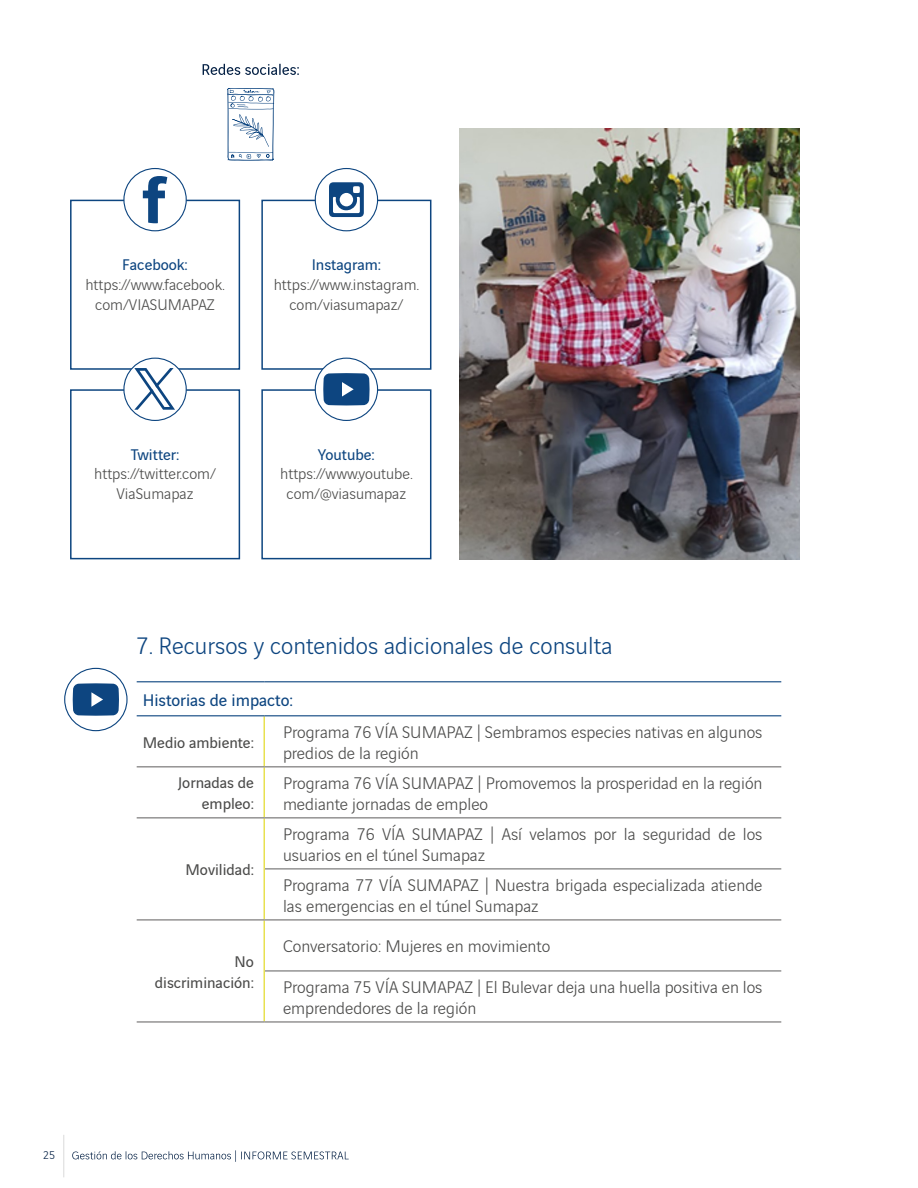
<style>
.page{position:relative;width:918px;height:1188px;background:#fff}
.page>*{position:absolute;margin:0;border:0;box-sizing:border-box;transform-origin:0 0}
.subtitulos_vinci_17{font:300 25.5px "Vinci Sans";color:#0d4580}
.gens12{font:300 18px/21px "Vinci Sans";color:#4a4a49}
.gens12-2{font:18px "Vinci Sans";color:#0d4580}
.gens12-3{font:300 16.5px/19.8px "Vinci Sans";color:#4a4a49;text-align:center}
.gens12-4{font:16.5px/21px "Vinci Sans";color:#4a4a49;text-align:right}
.gens12-5{font:16.5px "Vinci Sans";color:#0d4580}
.t1{font:300 12px "Vinci Sans";color:#052145}
</style>
<div class="page">
<hr style="left:63px;top:1135px;width:1px;height:42px;background:#dadada">
<svg style="left:72px;top:1150px;width:277px;height:12px"></svg>
<hr style="left:264px;top:716px;width:1px;height:50px;background:#e8e150">
<hr style="left:264px;top:767px;width:1px;height:50px;background:#e8e150">
<hr style="left:264px;top:818px;width:1px;height:51px;background:#e8e150">
<hr style="left:264px;top:869px;width:1px;height:50px;background:#e8e150">
<hr style="left:264px;top:920px;width:1px;height:51px;background:#e8e150">
<hr style="left:264px;top:971px;width:1px;height:50px;background:#e8e150">
<hr style="left:137px;top:766px;width:127px;height:1px;background:#706f6f">
<hr style="left:264px;top:766px;width:517px;height:1px;background:#706f6f">
<hr style="left:137px;top:817px;width:127px;height:1px;background:#706f6f">
<hr style="left:264px;top:817px;width:517px;height:1px;background:#706f6f">
<hr style="left:265px;top:868px;width:516px;height:1px;background:#706f6f">
<hr style="left:137px;top:919px;width:127px;height:1px;background:#706f6f">
<hr style="left:264px;top:919px;width:517px;height:1px;background:#706f6f">
<hr style="left:265px;top:970px;width:516px;height:1px;background:#706f6f">
<hr style="left:137px;top:1021px;width:127px;height:2px;background:#706f6f">
<hr style="left:264px;top:1021px;width:517px;height:2px;background:#706f6f">
<hr style="left:137px;top:681px;width:127px;height:1px;background:#0d4580">
<hr style="left:264px;top:681px;width:517px;height:1px;background:#0d4580">
<hr style="left:137px;top:715px;width:127px;height:1px;background:#0d4580">
<hr style="left:264px;top:715px;width:517px;height:1px;background:#0d4580">
<svg style="left:227px;top:88px;width:48px;height:73px"></svg>
<svg style="left:203px;top:64px;width:96px;height:11px"></svg>
<div style="left:70px;top:200px;width:170px;height:170px;border:2px solid #0d4580"></div>
<div style="left:261px;top:200px;width:170px;height:170px;border:2px solid #0d4580"></div>
<div style="left:124px;top:169px;width:62px;height:62px;background:#fff;border-radius:50%"></div>
<div style="left:123px;top:168px;width:64px;height:63px;border:1px solid #0d4580;border-radius:50%"></div>
<svg style="left:143px;top:176px;width:24px;height:47px"></svg>
<div style="left:315px;top:169px;width:63px;height:62px;background:#fff;border-radius:50%"></div>
<div style="left:315px;top:168px;width:63px;height:63px;border:1px solid #0d4580;border-radius:50%"></div>
<svg style="left:329px;top:182px;width:35px;height:35px"></svg>
<div style="left:70px;top:389px;width:170px;height:170px;border:2px solid #0d4580"></div>
<div style="left:261px;top:389px;width:170px;height:170px;border:2px solid #0d4580"></div>
<div style="left:124px;top:358px;width:62px;height:62px;background:#fff;border-radius:50%"></div>
<div style="left:123px;top:358px;width:64px;height:63px;border:1px solid #0d4580;border-radius:50%"></div>
<svg style="left:134px;top:368px;width:41px;height:42px"></svg>
<div style="left:315px;top:358px;width:63px;height:62px;background:#fff;border-radius:50%"></div>
<div style="left:315px;top:358px;width:63px;height:63px;border:1px solid #0d4580;border-radius:50%"></div>
<svg style="left:323px;top:373px;width:47px;height:32px"></svg>
<img style="left:459px;top:128px;width:340px;height:431px">
<div style="left:64px;top:668px;width:64px;height:63px;border:1px solid #0d4580;border-radius:50%"></div>
<svg style="left:73px;top:683px;width:46px;height:33px"></svg>
<p class="gens12-5" style="left:122px;top:252px;width:67px">Facebook:</p>
<p class="gens12-3" style="left:85px;top:273px;width:141px">https://www.facebook. com/VIASUMAPAZ</p>
<p class="gens12-5" style="left:312px;top:252px;width:71px">Instagram:</p>
<p class="gens12-3" style="left:274px;top:273px;width:147px">https://www.instagram. com/viasumapaz/</p>
<p class="gens12-5" style="left:131px;top:442px;width:50px">Twitter:</p>
<p class="gens12-3" style="left:94px;top:463px;width:123px">https://twitter.com/<br>ViaSumapaz</p>
<p class="gens12-5" style="left:318px;top:442px;width:58px">Youtube:</p>
<p class="gens12-3" style="left:280px;top:463px;width:134px">https://www.youtube. com/@viasumapaz</p>
<p class="t1" style="left:43px;top:1147px;width:14px">25</p>
<p class="subtitulos_vinci_17" style="left:136px;top:627px;width:478px">7. Recursos y contenidos adicionales de consulta</p>
<p class="gens12-2" style="left:143px;top:686px;width:152px">Historias de impacto:</p>
<p class="gens12-4" style="left:143px;top:730px;width:113px">Medio ambiente:</p>
<p class="gens12" style="left:283px;top:720px;width:481px">Programa 76 VÍA SUMAPAZ | Sembramos especies nativas en algunos predios de la región</p>
<p class="gens12-4" style="left:178px;top:771px;width:77px">Jornadas de empleo:</p>
<p class="gens12" style="left:283px;top:771px;width:481px">Programa 76 VÍA SUMAPAZ | Promovemos la prosperidad en la región mediante jornadas de empleo</p>
<p class="gens12-4" style="left:185px;top:858px;width:70px">Movilidad:</p>
<p class="gens12-4" style="left:155px;top:949px;width:101px">No discriminación:</p>
<p class="gens12" style="left:283px;top:822px;width:481px">Programa 76 VÍA SUMAPAZ | Así velamos por la seguridad de los usuarios en el túnel Sumapaz</p>
<p class="gens12" style="left:283px;top:873px;width:481px">Programa 77 VÍA SUMAPAZ | Nuestra brigada especializada atiende las emergencias en el túnel Sumapaz</p>
<p class="gens12" style="left:283px;top:934px;width:269px">Conversatorio: Mujeres en movimiento</p>
<p class="gens12" style="left:283px;top:975px;width:481px">Programa 75 VÍA SUMAPAZ | El Bulevar deja una huella positiva en los emprendedores de la región</p>
</div>
